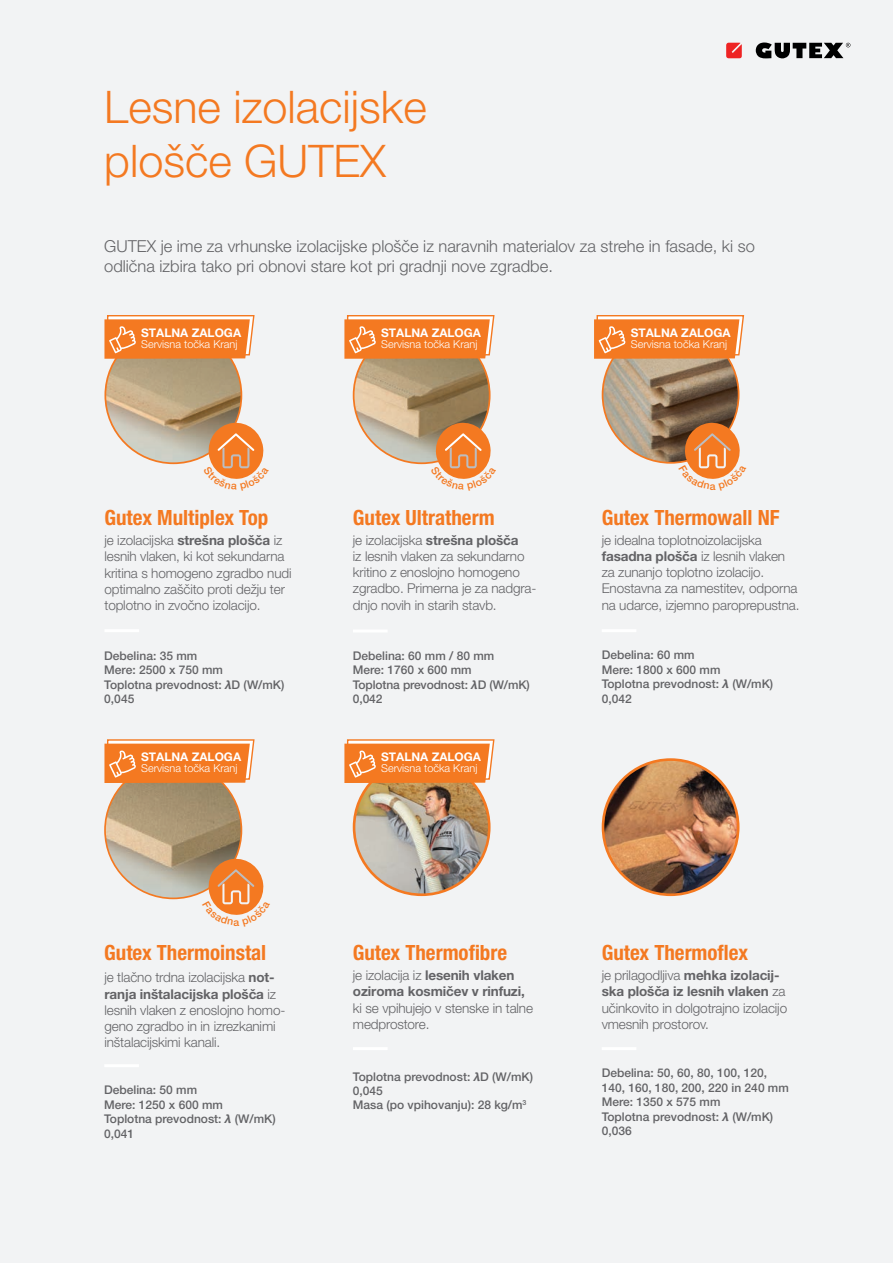
<style>
.page{position:relative;width:893px;height:1263px;background:#f2f3f4}
.page>*{position:absolute;margin:0;border:0;box-sizing:border-box;transform-origin:0 0}
.t1{font:300 45px/54px "Helvetica Neue LT Pro";color:#f47921}
.t2{font:700 condensed 21px "Helvetica Neue LT Pro";color:#f47921}
.t3{font:300 16.5px/19.8px "Helvetica Neue LT Pro";color:#636366}
.t4{font:300 13.5px/16.2px "Helvetica Neue LT Pro";letter-spacing:-.01em;color:#636366}
.t5{font:700 13.5px/16.2px "Helvetica Neue LT Pro";letter-spacing:-.01em;color:#636366}
.t6{font:500 12px/14.4px "Helvetica Neue LT Pro";color:#636366}
.t7{font:700 11.85px "Helvetica Neue LT Pro";color:#fff}
.t8{font:300 10.95px "Helvetica Neue LT Pro";color:#fff}
.s1{font-weight:700}
.s2{font-family:"Helvetica Neue";font-weight:700;font-style:italic}
.s3{font-weight:300}
</style>
<div class="page">
<hr style="left:602px;top:1047px;width:34px;height:3px;background:#fff">
<img style="left:603px;top:759px;width:135px;height:136px;border-radius:68px">
<div style="left:602px;top:758px;width:137px;height:138px;border:3px solid #f47921;border-radius:50%"></div>
<hr style="left:602px;top:629px;width:34px;height:3px;background:#fff">
<img style="left:603px;top:359px;width:136px;height:102px">
<hr style="left:353px;top:1047px;width:35px;height:3px;background:#fff">
<img style="left:354px;top:759px;width:135px;height:136px;border-radius:68px">
<hr style="left:104px;top:1064px;width:35px;height:3px;background:#fff">
<img style="left:105px;top:762px;width:136px;height:136px;border-radius:68px">
<hr style="left:104px;top:629px;width:35px;height:3px;background:#fff">
<img style="left:106px;top:359px;width:135px;height:104px">
<hr style="left:353px;top:629px;width:35px;height:3px;background:#fff">
<img style="left:354px;top:359px;width:135px;height:104px">
<svg style="left:726px;top:43px;width:16px;height:15px"></svg>
<svg style="left:756px;top:43px;width:94px;height:15px"></svg>
<svg style="left:104px;top:315px;width:151px;height:44px;background:#f48a3e"></svg>
<svg style="left:104px;top:739px;width:151px;height:44px;background:#f48a3f"></svg>
<svg style="left:344px;top:315px;width:151px;height:44px;background:#f48a3e"></svg>
<svg style="left:344px;top:739px;width:151px;height:44px;background:#f48a3e"></svg>
<svg style="left:594px;top:315px;width:151px;height:44px;background:#f48a3e"></svg>
<svg style="left:679px;top:421px;width:61px;height:58px"></svg>
<svg style="left:430px;top:421px;width:61px;height:58px"></svg>
<svg style="left:203px;top:421px;width:61px;height:58px"></svg>
<svg style="left:202px;top:857px;width:62px;height:58px"></svg>
<h1 class="t1" style="left:104px;top:79px;width:324px">Lesne izolacijske plošče GUTEX</h1>
<p class="t3" style="left:104px;top:236px;width:652px">GUTEX je ime za vrhunske izolacijske plošče iz naravnih materialov za strehe in fasade, ki so odlična izbira tako pri obnovi stare kot pri gradnji nove zgradbe.</p>
<p class="t7" style="left:141px;top:325px;width:101px">STALNA ZALOGA</p>
<p class="t8" style="left:141px;top:337px;width:98px">Servisna točka Kranj</p>
<p class="t7" style="left:381px;top:325px;width:101px">STALNA ZALOGA</p>
<p class="t8" style="left:381px;top:337px;width:98px">Servisna točka Kranj</p>
<p class="t7" style="left:631px;top:325px;width:101px">STALNA ZALOGA</p>
<p class="t8" style="left:631px;top:337px;width:98px">Servisna točka Kranj</p>
<h2 class="t2" style="left:104px;top:505px;width:165px">Gutex Multiplex Top</h2>
<p class="t4" style="left:104px;top:532px;width:189px">je izolacijska <span class="s1">strešna plošča</span> iz lesnih vlaken, ki kot sekundarna kritina s homogeno zgradbo nudi optimalno zaščito proti dežju ter toplotno in zvočno izolacijo.</p>
<p class="t6" style="left:104px;top:648px;width:182px">Debelina: 35 mm<br>Mere: 2500 x 750 mm<br>Toplotna prevodnost: <span class="s2">λ</span>D (W/mK)<br>0,045</p>
<h2 class="t2" style="left:353px;top:504px;width:143px">Gutex Ultratherm</h2>
<p class="t4" style="left:353px;top:532px;width:185px">je izolacijska <span class="s1">strešna plošča<br></span>iz lesnih vlaken za sekundarno kritino z enoslojno homogeno zgradbo. Primerna je za nadgra&shy;dnjo novih in starih stavb.</p>
<p class="t6" style="left:353px;top:648px;width:178px">Debelina: 60 mm / 80 mm<br>Mere: 1760 x 600 mm<br>Toplotna prevodnost: <span class="s2">λ</span>D (W/mK)<br>0,042</p>
<h2 class="t2" style="left:602px;top:504px;width:179px">Gutex Thermowall NF</h2>
<p class="t4" style="left:602px;top:532px;width:199px">je idealna toplotnoizolacijska <span class="s1">fasadna plošča</span> iz lesnih vlaken za zunanjo toplotno izolacijo.<br>Enostavna za namestitev, odporna na udarce, izjemno paroprepustna.</p>
<p class="t6" style="left:602px;top:648px;width:173px">Debelina: 60 mm<br>Mere: 1800 x 600 mm<br>Toplotna prevodnost: <span class="s2">λ</span> (W/mK)<br>0,042</p>
<p class="t7" style="left:141px;top:750px;width:101px">STALNA ZALOGA</p>
<p class="t8" style="left:141px;top:762px;width:98px">Servisna točka Kranj</p>
<p class="t7" style="left:381px;top:750px;width:101px">STALNA ZALOGA</p>
<p class="t8" style="left:381px;top:762px;width:98px">Servisna točka Kranj</p>
<h2 class="t2" style="left:104px;top:940px;width:164px">Gutex Thermoinstal</h2>
<p class="t4" style="left:104px;top:969px;width:182px">je tlačno trdna izolacijska <span class="s1">not&shy;ranja inštalacijska plošča</span> iz lesnih vlaken z enoslojno homo&shy;geno zgradbo in in izrezkanimi inštalacijskimi kanali.</p>
<p class="t6" style="left:104px;top:1083px;width:173px">Debelina: 50 mm<br>Mere: 1250 x 600 mm<br>Toplotna prevodnost: <span class="s2">λ</span> (W/mK)<br>0,041</p>
<h2 class="t2" style="left:353px;top:940px;width:156px">Gutex Thermofibre</h2>
<p class="t5" style="left:353px;top:967px;width:173px"><span class="s3">je izolacija iz</span> lesenih vlaken oziroma kosmičev v rinfuzi,</p>
<p class="t4" style="left:353px;top:999px;width:182px">ki se vpihujejo v stenske in talne medprostore.</p>
<p class="t6" style="left:353px;top:1069px;width:182px">Toplotna prevodnost: <span class="s2">λ</span>D (W/mK)<br>0,045<br>Masa (po vpihovanju): 28 kg/m<sup>3</sup></p>
<h2 class="t2" style="left:602px;top:940px;width:148px">Gutex Thermoflex</h2>
<p class="t4" style="left:602px;top:967px;width:187px">je prilagodljiva <span class="s1">mehka izolacij&shy;ska plošča iz lesnih vlaken</span> za učinkovito in dolgotrajno izolacijo vmesnih prostorov.</p>
<p class="t6" style="left:602px;top:1066px;width:189px">Debelina: 50, 60, 80, 100, 120,<br>140, 160, 180, 200, 220 in 240 mm<br>Mere: 1350 x 575 mm<br>Toplotna prevodnost: <span class="s2">λ</span> (W/mK)<br>0,036</p>
</div>
